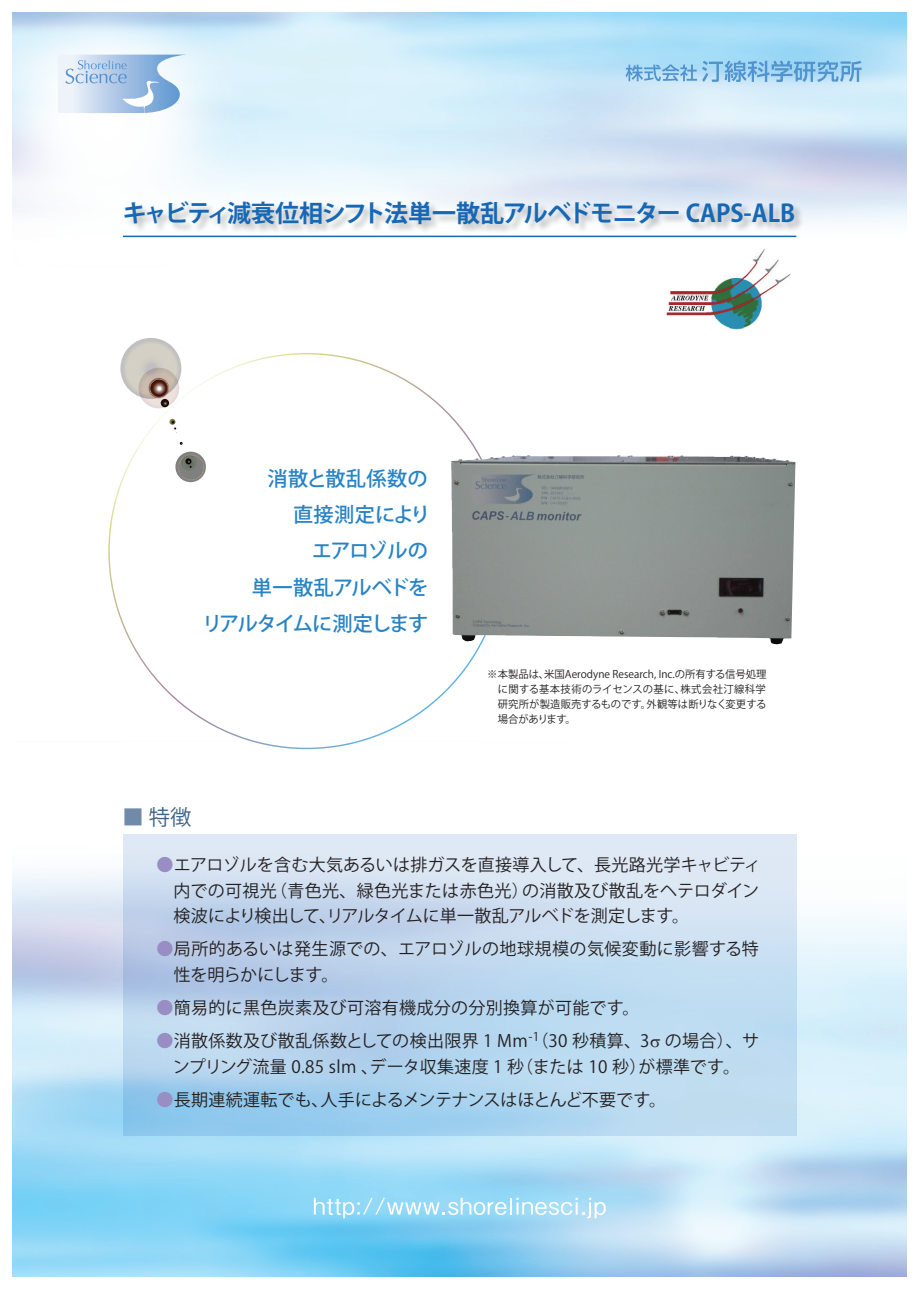
<style>
.page{position:relative;width:919px;height:1289px;background:#fff}
.page>*{position:absolute;margin:0;border:0;box-sizing:border-box;transform-origin:0 0}
.t1{font:700 24px "Koz Go Pro";letter-spacing:-.05em;color:#1768b4}
.t2{font:21.3px "Koz Go Pro";color:#3e6287}
.t3{font:500 20.25px/36px "Koz Go Pro";letter-spacing:-.04em;color:#2783c5;text-align:right}
.t4{font:16.95px/25.5px "Koz Go Pro";letter-spacing:.02em;color:#231f20;text-align:justify}
.t5{font:16.95px "Koz Go Pro";letter-spacing:-.01em;color:#231f20}
.t6{font:10.5px/15px "Koz Go Pro";letter-spacing:.015em;color:#231f20;text-align:justify}
.s1{color:#708aa9}
.s2{color:#998ec4}
</style>
<div class="page">
<img style="left:13px;top:749px;width:893px;height:527px">
<svg style="left:314px;top:1197px;width:291px;height:21px;background:#ace0f8"></svg>
<svg style="left:625px;top:61px;width:236px;height:21px;background:#8cc1e6"></svg>
<svg style="left:58px;top:55px;width:128px;height:60px;background:#bcd2eb"></svg>
<svg style="left:108px;top:353px;width:374px;height:396px"></svg>
<img style="left:121px;top:198px;width:686px;height:40px">
<svg style="left:123px;top:834px;width:673px;height:301px;background:#bfd9ef"></svg>
<svg style="left:120px;top:338px;width:61px;height:61px"></svg>
<svg style="left:175px;top:451px;width:31px;height:31px"></svg>
<svg style="left:124px;top:353px;width:70px;height:80px"></svg>
<svg style="left:185px;top:458px;width:7px;height:10px"></svg>
<img style="left:666px;top:248px;width:125px;height:82px">
<img style="left:450px;top:455px;width:345px;height:189px">
<svg style="left:650px;top:1039px;width:10px;height:8px"></svg>
<p class="t1" style="left:123px;top:198px;width:673px">キャビティ減衰位相シフト法単一散乱アルベドモニター CAPS-ALB</p>
<p class="t3" style="left:202px;top:462px;width:230px">消散と散乱係数の<br>直接測定により<br>エアロゾルの<br>単一散乱アルベドを<br>リアルタイムに測定します</p>
<p class="t6" style="left:497px;top:666px;width:270px;text-indent:-11px">※本製品は、米国Aerodyne Research, Inc.の所有する信号処理に関する基本技術のライセンスの基に、株式会社汀線科学研究所が製造販売するものです。外観等は断りなく変更する場合があります。</p>
<p class="t2" style="left:123px;top:803px;width:70px"><span class="s1">■</span> 特徴</p>
<p class="t4" style="left:173px;top:852px;width:589px;text-indent:-17px"><span class="s2">●</span>エアロゾルを含む大気あるいは排ガスを直接導入して、長光路光学キャビティ内での可視光（青色光、緑色光または赤色光）の消散及び散乱をヘテロダイン検波により検出して、リアルタイムに単一散乱アルベドを測定します。</p>
<p class="t4" style="left:173px;top:936px;width:587px;text-indent:-17px"><span class="s2">●</span>局所的あるいは発生源での、エアロゾルの地球規模の気候変動に影響する特性を明らかにします。</p>
<p class="t4" style="left:156px;top:995px;width:484px"><span class="s2">●</span>簡易的に黒色炭素及び可溶有機成分の分別換算が可能です。</p>
<p class="t4" style="left:156px;top:1028px;width:604px;text-align:center"><span class="s2">●</span>消散係数及び散乱係数としての検出限界 1 Mm<sup>-</sup>（<sup>1</sup> 30 秒積算、3 の場合）、サンプリング流量 0.85 slm 、データ収集速度 1 秒（または 10 秒）が標準です。</p>
<p class="t5" style="left:156px;top:1088px;width:511px"><span class="s2">●</span>長期連続運転でも、人手によるメンテナンスはほとんど不要です。</p>
</div>
